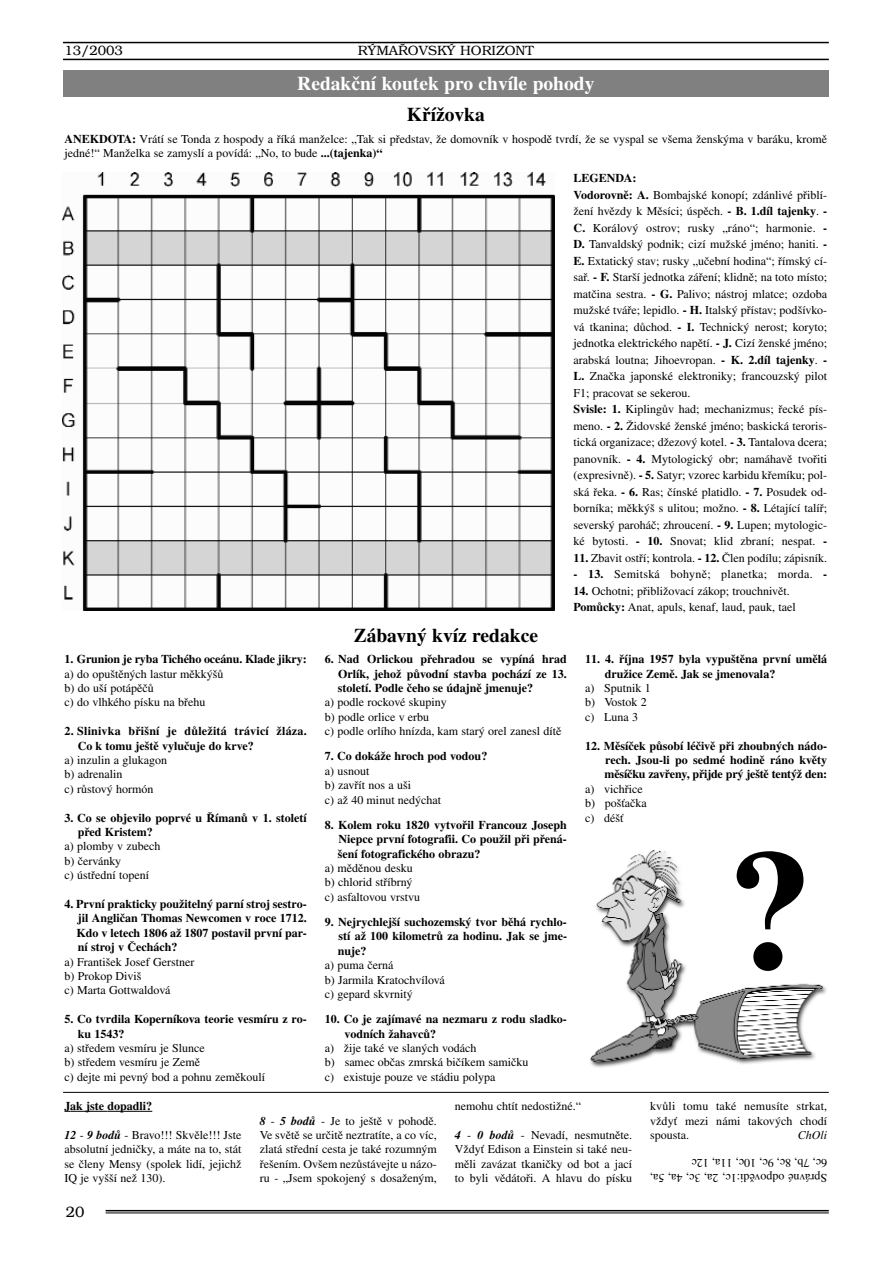
<style>
.page{position:relative;width:893px;height:1263px;background:#fff}
.page>*{position:absolute;margin:0;border:0;box-sizing:border-box;transform-origin:0 0}
.t1{font:700 170.55px "Times CE";color:#000}
.t2{font:700 19.5px "Times CE";color:#fff}
.t3{font:700 19.5px "Times CE";color:#000}
.t4{font:300 15px "Bookman CE";color:#000}
.t5{font:300 13.5px "Bookman CE";color:#000}
.t6{font:12px/14.4px "Times CE";color:#000}
.t7{font:700 12px/14.4px "Times CE";color:#000;text-align:justify}
.t8{font:700 12px/14.4px "Times CE";letter-spacing:.02em;color:#000}
.t9{font:12px "Times CE";letter-spacing:.02em;color:#000}
.t10{font:italic 12px "Times CE";color:#000}
.s1{font-weight:700}
.s2{font-weight:700;font-style:italic}
</style>
<div class="page">
<hr style="left:63px;top:42px;width:765px;height:1px;background:#000">
<hr style="left:63px;top:59px;width:765px;height:1px;background:#000">
<hr style="left:106px;top:1210px;width:722px;height:1px;background:#000">
<hr style="left:106px;top:1213px;width:722px;height:1px;background:#000">
<div style="left:63px;top:70px;width:765px;height:27px;background:#808080"></div>
<img style="left:63px;top:172px;width:491px;height:439px">
<svg style="left:64px;top:1111px;width:44px;height:1px"></svg>
<hr style="left:108px;top:1111px;width:44px;height:1px;background:#000">
<hr style="left:63px;top:1092px;width:765px;height:1px;background:#000">
<img style="left:590px;top:850px;width:237px;height:218px">
<p class="t5" style="left:64px;top:46px;width:60px">13/2003</p>
<p class="t5" style="left:358px;top:46px;width:177px">RÝMAŘOVSKÝ HORIZONT</p>
<h2 class="t2" style="left:297px;top:76px;width:299px">Redakční koutek pro chvíle pohody</h2>
<h2 class="t3" style="left:407px;top:108px;width:79px">Křížovka</h2>
<p class="t6" style="left:64px;top:133px;width:764px"><span class="s1">ANEKDOTA:</span> Vrátí se Tonda z hospody a říká manželce: „Tak si představ, že domovník v hospodě tvrdí, že se vyspal se všema ženskýma v baráku, kromě jedné!“ Manželka se zamyslí a povídá: „No, to bude <span class="s1">...(tajenka)“</span></p>
<p class="t6" style="left:573px;top:171px;width:255px;line-height:16.5px"><span class="s1">LEGENDA:<br>Vodorovně: A.</span> Bombajské konopí; zdánlivé přiblí&shy;žení hvězdy k Měsíci; úspěch. <span class="s1">- B. 1.díl tajenky</span>. <span class="s1">- C.</span> Korálový ostrov; rusky „ráno“; harmonie. <span class="s1">- D.</span> Tanvaldský podnik; cizí mužské jméno; haniti. <span class="s1">- E.</span> Extatický stav; rusky „učební hodina“; římský cí&shy;sař. <span class="s1">- F.</span> Starší jednotka záření; klidně; na toto místo; matčina sestra. <span class="s1">- G.</span> Palivo; nástroj mlatce; ozdoba mužské tváře; lepidlo. <span class="s1">- H.</span> Italský přístav; podšívko&shy;vá tkanina; důchod. <span class="s1">- I.</span> Technický nerost; koryto; jednotka elektrického napětí. <span class="s1">- J.</span> Cizí ženské jméno; arabská loutna; Jihoevropan. <span class="s1">- K. 2.díl tajenky</span>. <span class="s1">- L.</span> Značka japonské elektroniky; francouzský pilot F1; pracovat se sekerou.<br><span class="s1">Svisle: 1.</span> Kiplingův had; mechanizmus; řecké pís&shy;meno. <span class="s1">- 2.</span> Židovské ženské jméno; baskická teroris&shy;tická organizace; džezový kotel. <span class="s1">- 3.</span> Tantalova dcera; panovník. <span class="s1">- 4.</span> Mytologický obr; namáhavě tvořiti (expresivně). <span class="s1">- 5.</span> Satyr; vzorec karbidu křemíku; pol&shy;ská řeka. <span class="s1">- 6.</span> Ras; čínské platidlo. <span class="s1">- 7.</span> Posudek od&shy;borníka; měkkýš s ulitou; možno. <span class="s1">- 8.</span> Létající talíř; severský paroháč; zhroucení. <span class="s1">- 9.</span> Lupen; mytologic&shy;ké bytosti. <span class="s1">- 10.</span> Snovat; klid zbraní; nespat. <span class="s1">-</span></p>
<p class="t6" style="left:573px;top:551px;width:255px"><span class="s1">11.</span> Zbavit ostří; kontrola. <span class="s1">- 12.</span> Člen podílu; zápisník.</p>
<p class="t9" style="left:573px;top:569px;width:255px"><span class="s1">- 13.</span> Semitská bohyně; planetka; morda. <span class="s1">-</span></p>
<p class="t6" style="left:573px;top:583px;width:224px;line-height:16.5px"><span class="s1">14.</span> Ochotni; přibližovací zákop; trouchnivět.<br><span class="s1">Pomůcky:</span> Anat, apuls, kenaf, laud, pauk, tael</p>
<h2 class="t3" style="left:353px;top:628px;width:186px">Zábavný kvíz redakce</h2>
<p class="t7" style="left:64px;top:653px;width:244px">1. Grunion je ryba Tichého oceánu. Klade jikry:</p>
<p class="t6" style="left:64px;top:668px;width:160px">a) do opuštěných lastur měkkýšů b) do uší potápěčů<br>c) do vlhkého písku na břehu</p>
<p class="t8" style="left:78px;top:725px;width:230px;text-indent:-13px">2. Slinivka břišní je důležitá trávicí žláza.<br>Co k tomu ještě vylučuje do krve?</p>
<p class="t6" style="left:64px;top:754px;width:104px">a) inzulin a glukagon b) adrenalin<br>c) růstový hormón</p>
<p class="t7" style="left:78px;top:812px;width:230px;text-indent:-13px">3. Co se objevilo poprvé u Římanů v 1. století před Kristem?</p>
<p class="t6" style="left:64px;top:840px;width:97px">a) plomby v zubech b) červánky<br>c) ústřední topení</p>
<p class="t7" style="left:76px;top:898px;width:232px;text-indent:-12px">4. První prakticky použitelný parní stroj sestro&shy;jil Angličan Thomas Newcomen v roce 1712.<br>Kdo v letech 1806 až 1807 postavil první par&shy;ní stroj v Čechách?</p>
<p class="t6" style="left:64px;top:956px;width:131px">a) František Josef Gerstner b) Prokop Diviš<br>c) Marta Gottwaldová</p>
<p class="t7" style="left:78px;top:1013px;width:230px;text-indent:-13px">5. Co tvrdila Koperníkova teorie vesmíru z ro&shy;ku 1543?</p>
<p class="t6" style="left:64px;top:1042px;width:202px">a) středem vesmíru je Slunce<br>b) středem vesmíru je Země<br>c) dejte mi pevný bod a pohnu zeměkoulí</p>
<p class="t7" style="left:338px;top:653px;width:230px;text-indent:-13px">6. Nad Orlickou přehradou se vypíná hrad Orlík, jehož původní stavba pochází ze 13. století. Podle čeho se údajně jmenuje?</p>
<p class="t6" style="left:325px;top:696px;width:238px">a) podle rockové skupiny<br>b) podle orlice v erbu<br>c) podle orlího hnízda, kam starý orel zanesl dítě</p>
<p class="t7" style="left:325px;top:750px;width:164px">7. Co dokáže hroch pod vodou?</p>
<p class="t6" style="left:325px;top:765px;width:118px">a) usnout<br>b) zavřít nos a uši<br>c) až 40 minut nedýchat</p>
<p class="t7" style="left:338px;top:819px;width:230px;text-indent:-13px">8. Kolem roku 1820 vytvořil Francouz Joseph Niepce první fotografii. Co použil při přená&shy;šení fotografického obrazu?</p>
<p class="t6" style="left:325px;top:862px;width:97px">a) měděnou desku b) chlorid stříbrný c) asfaltovou vrstvu</p>
<p class="t7" style="left:338px;top:916px;width:230px;text-indent:-13px">9. Nejrychlejší suchozemský tvor běhá rychlo&shy;stí až 100 kilometrů za hodinu. Jak se jme&shy;nuje?</p>
<p class="t6" style="left:325px;top:959px;width:122px">a) puma černá<br>b) Jarmila Kratochvílová c) gepard skvrnitý</p>
<p class="t7" style="left:344px;top:1013px;width:224px;text-indent:-20px">10. Co je zajímavé na nezmaru z rodu sladko&shy;vodních žahavců?</p>
<p class="t6" style="left:325px;top:1042px;width:205px">a) žije také ve slaných vodách<br>b) samec občas zmrská bičíkem samičku c) existuje pouze ve stádiu polypa</p>
<p class="t7" style="left:605px;top:653px;width:224px;text-indent:-20px">11. 4. října 1957 byla vypuštěna první umělá družice Země. Jak se jmenovala?</p>
<p class="t6" style="left:585px;top:682px;width:67px">a) Sputnik 1 b) Vostok 2 c) Luna 3</p>
<p class="t7" style="left:604px;top:740px;width:224px;text-indent:-20px">12. Měsíček působí léčivě při zhoubných nádo&shy;rech. Jsou-li po sedmé hodině ráno květy měsíčku zavřeny, přijde prý ještě tentýž den:</p>
<p class="t6" style="left:585px;top:783px;width:63px">a) vichřice b) pošťačka c) déšť</p>
<h1 class="t1" style="left:726px;top:847px;width:88px">?</h1>
<p class="t7" style="left:64px;top:1100px;width:89px">Jak jste dopadli?</p>
<p class="t6" style="left:64px;top:1129px;width:179px;text-align:justify"><span class="s2">12</span> - <span class="s2">9 bodů</span> - Bravo!!! Skvěle!!! Jste absolutní jedničky, a máte na to, stát se členy Mensy (spolek lidí, jejichž IQ je vyšší než 130).</p>
<p class="t4" style="left:66px;top:1206px;width:20px">20</p>
<p class="t6" style="left:260px;top:1114px;width:179px;text-align:justify"><span class="s2">8</span> - <span class="s2">5 bodů</span> - Je to ještě v pohodě.<br>Ve světě se určitě neztratíte, a co víc, zlatá střední cesta je také rozumným řešením. Ovšem nezůstávejte u názo&shy;ru - „Jsem spokojený s dosaženým,</p>
<p class="t6" style="left:455px;top:1100px;width:128px">nemohu chtít nedostižné.“</p>
<p class="t6" style="left:455px;top:1129px;width:179px;text-align:justify"><span class="s2">4</span> - <span class="s2">0 bodů</span> - Nevadí, nesmutněte.<br>Vždyť Edison a Einstein si také neu&shy;měli zavázat tkaničky od bot a jací to byli vědátoři. A hlavu do písku</p>
<p class="t6" style="left:650px;top:1100px;width:179px;text-align:justify">kvůli tomu také nemusíte strkat, vždyť mezi námi takových chodí spousta.</p>
<p class="t10" style="left:797px;top:1130px;width:31px">ChOli</p>
<p class="t6" style="left:827px;top:1184px;width:179px;rotate:-180deg">Správné odpovědi:1c, 2a, 3c, 4a, 5a,<br>6c, 7b, 8c, 9c, 10c, 11a, 12c</p>
</div>
